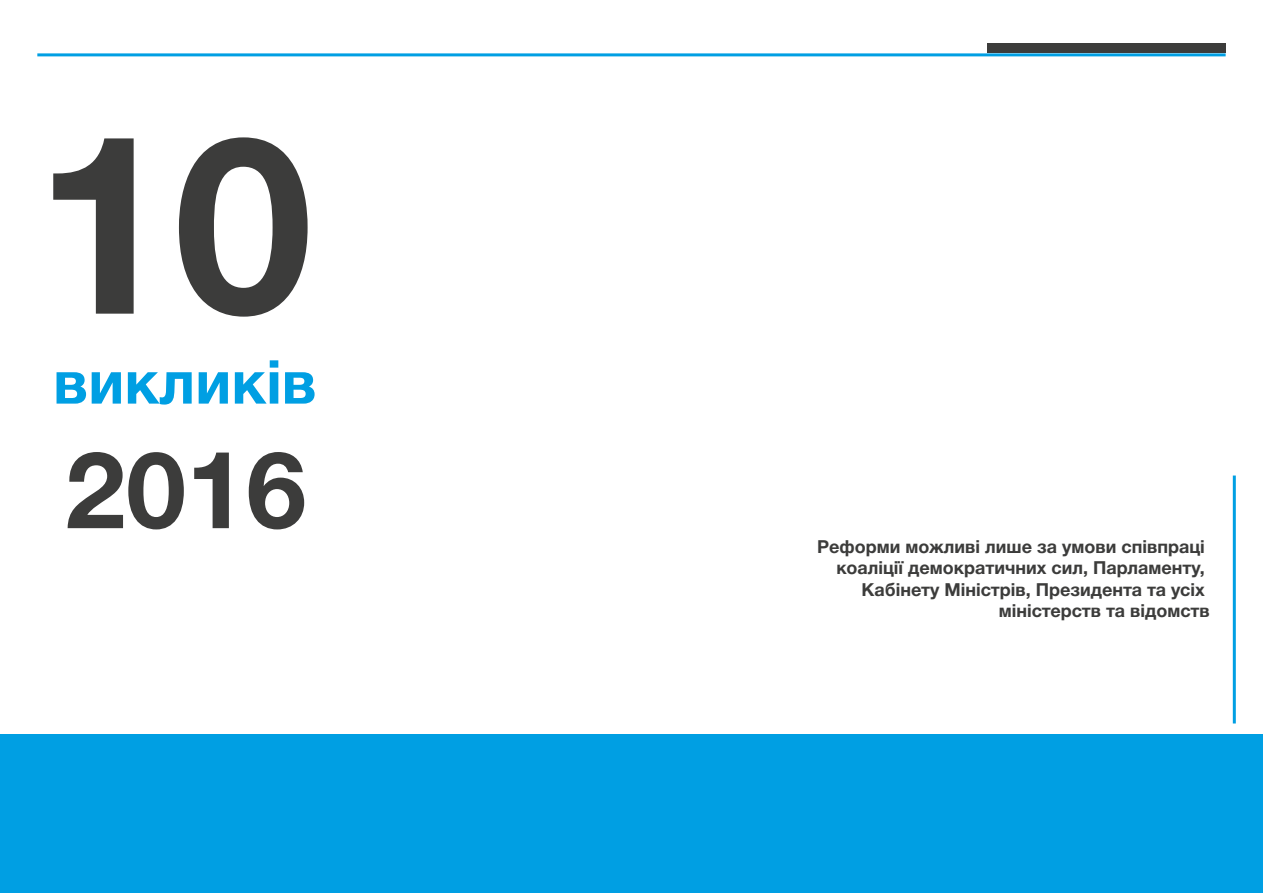
<style>
.page{position:relative;width:1263px;height:893px;background:#fff}
.page>*{position:absolute;margin:0;border:0;box-sizing:border-box;transform-origin:0 0}
.t1{font:700 250.35px "Helvetica Neue Cyr";color:#3c3c3b}
.t2{font:700 108px "Helvetica Neue Cyr";color:#3c3c3b}
.t3{font:700 60.75px "Helvetica Neue Cyr";color:#009fe3}
.t4{font:700 18px/21.6px "Helvetica Neue Cyr";color:#3c3c3b;text-align:right}
</style>
<div class="page">
<div style="left:0;top:734px;width:1263px;height:159px;background:#009fe3"></div>
<hr style="left:37px;top:53px;width:1188px;height:3px;background:#009fe3">
<div style="left:987px;top:43px;width:238px;height:10px;background:#3c3c3b"></div>
<hr style="left:1233px;top:476px;width:3px;height:247px;background:#009fe3">
<h1 class="t1" style="left:34px;top:87px;width:280px">10</h1>
<h3 class="t3" style="left:53px;top:349px;width:265px">викликів</h3>
<h2 class="t2" style="left:66px;top:430px;width:242px">2016</h2>
<p class="t4" style="left:817px;top:536px;width:394px">Реформи можливі лише за умови співпраці коаліції демократичних сил, Парламенту, Кабінету Міністрів, Президента та усіх міністерств та відомств</p>
</div>
